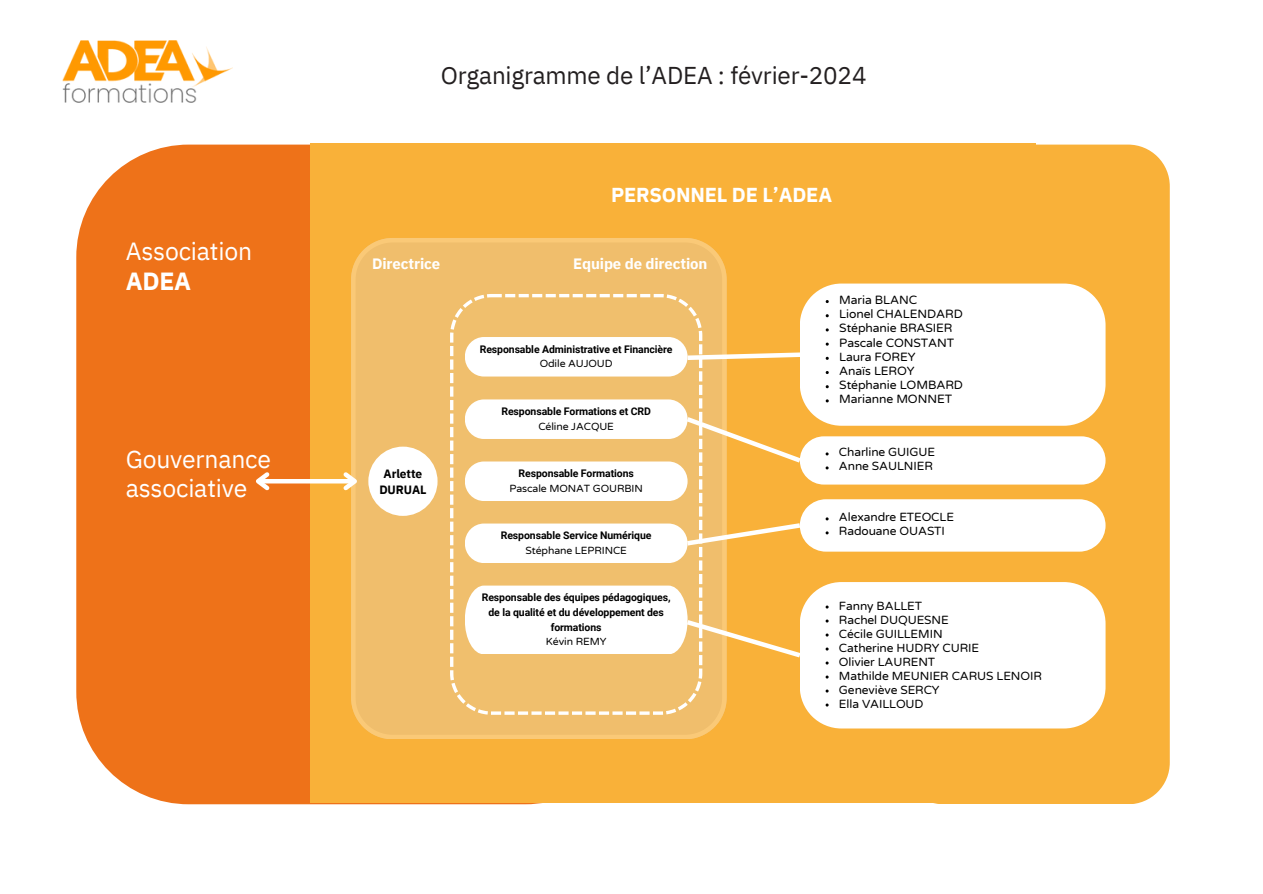
<style>
.page{position:relative;width:1263px;height:894px;background:#fff}
.page>*{position:absolute;margin:0;border:0;box-sizing:border-box;transform-origin:0 0}
.t1{font:24.75px/29.2px "IBM Plex Sans";letter-spacing:-.01em;color:#fff}
.t2{font:24.3px "IBM Plex Sans";letter-spacing:-.01em;color:#231f20}
.t3{font:700 20.1px "IBM Plex Sans";letter-spacing:-.01em;color:#fff}
.t4{font:700 15px "IBM Plex Sans";letter-spacing:-.01em;color:#fff}
.t5{font:12.15px "Varela Round";letter-spacing:-.01em;color:#000}
.t6{font:12px "Varela Round";letter-spacing:-.01em;color:#000}
.t7{font:700 12px/15.8px "IBM Plex Sans";letter-spacing:-.01em;color:#000;text-align:center}
.t8{font:700 10.5px "Roboto";letter-spacing:-.01em;color:#000}
.t9{font:10.5px "Varela Round";letter-spacing:-.01em;color:#000}
.s1{font-weight:700}
</style>
<div class="page">
<div style="left:76px;top:144px;width:562px;height:660px;background:#ee7219;border-radius:112px"></div>
<div style="left:310px;top:143px;width:726px;height:659px;background:#f9b139"></div>
<div style="left:902px;top:144px;width:268px;height:660px;background:#f9b139"></div>
<svg style="left:351px;top:238px;width:376px;height:500px;background:#f0be6b"></svg>
<div style="left:450px;top:294px;width:252px;height:420px;background:#f0bf6d"></div>
<div style="left:800px;top:436px;width:305px;height:48px;background:#fff;border-radius:24px"></div>
<div style="left:368px;top:446px;width:70px;height:69px;background:#fff;border-radius:50%"></div>
<div style="left:465px;top:337px;width:223px;height:39px;background:#fff;border-radius:19px"></div>
<div style="left:465px;top:399px;width:223px;height:40px;background:#fff;border-radius:19px"></div>
<div style="left:465px;top:461px;width:223px;height:40px;background:#fff;border-radius:19px"></div>
<div style="left:465px;top:523px;width:223px;height:40px;background:#fff;border-radius:19px"></div>
<hr style="left:258px;top:479px;width:97px;height:4px;background:#fff">
<svg style="left:256px;top:472px;width:17px;height:19px"></svg>
<svg style="left:339px;top:468px;width:23px;height:26px"></svg>
<svg style="left:682px;top:283px;width:423px;height:186px"></svg>
<svg style="left:682px;top:499px;width:423px;height:52px"></svg>
<svg style="left:465px;top:582px;width:640px;height:146px"></svg>
<img style="left:62px;top:41px;width:170px;height:62px">
<p class="t1" style="left:126px;top:236px;width:128px">Association<br><span class="s1">ADEA</span></p>
<p class="t1" style="left:126px;top:443px;width:147px">Gouvernance associative</p>
<p class="t2" style="left:441px;top:59px;width:427px">Organigramme de l’ADEA : février-2024</p>
<p class="t3" style="left:611px;top:182px;width:223px">PERSONNEL DE L’ADEA</p>
<p class="t4" style="left:372px;top:253px;width:70px">Directrice</p>
<p class="t4" style="left:573px;top:253px;width:136px">Equipe de direction</p>
<p class="t7" style="left:379px;top:465px;width:49px">Arlette<br>DURUAL</p>
<h1 class="t8" style="left:480px;top:343px;width:194px">Responsable Administrative et Financière</h1>
<h2 class="t9" style="left:540px;top:357px;width:75px">Odile AUJOUD</h2>
<h3 class="t8" style="left:501px;top:405px;width:151px">Responsable Formations et CRD</h3>
<h3 class="t9" style="left:538px;top:420px;width:77px">Céline JACQUE</h3>
<h4 class="t8" style="left:519px;top:467px;width:117px">Responsable Formations</h4>
<p class="t9" style="left:509px;top:482px;width:135px">Pascale MONAT GOURBIN</p>
<p class="t8" style="left:501px;top:529px;width:152px">Responsable Service Numérique</p>
<p class="t9" style="left:525px;top:544px;width:103px">Stéphane LEPRINCE</p>
<p class="t8" style="left:482px;top:591px;width:190px">Responsable des équipes pédagogiques,</p>
<p class="t8" style="left:488px;top:606px;width:177px">de la qualité et du développement des</p>
<p class="t8" style="left:551px;top:620px;width:52px">formations</p>
<p class="t9" style="left:546px;top:635px;width:62px">Kévin REMY</p>
<h1 class="t5" style="left:839px;top:293px;width:79px">Maria BLANC</h1>
<h1 class="t5" style="left:839px;top:307px;width:125px">Lionel CHALENDARD</h1>
<p class="t5" style="left:839px;top:321px;width:115px">Stéphanie BRASIER</p>
<p class="t5" style="left:839px;top:335px;width:116px">Pascale CONSTANT</p>
<p class="t5" style="left:839px;top:349px;width:78px">Laura FOREY</p>
<p class="t5" style="left:839px;top:364px;width:77px">Anaïs LEROY</p>
<p class="t5" style="left:839px;top:378px;width:125px">Stéphanie LOMBARD</p>
<p class="t5" style="left:839px;top:392px;width:114px">Marianne MONNET</p>
<p class="t6" style="left:839px;top:445px;width:98px">Charline GUIGUE</p>
<p class="t6" style="left:839px;top:459px;width:95px">Anne SAULNIER</p>
<p class="t6" style="left:839px;top:510px;width:117px">Alexandre ETEOCLE</p>
<p class="t6" style="left:839px;top:524px;width:107px">Radouane OUASTI</p>
<p class="t6" style="left:839px;top:598px;width:85px">Fanny BALLET</p>
<p class="t6" style="left:839px;top:612px;width:111px">Rachel DUQUESNE</p>
<p class="t6" style="left:839px;top:626px;width:105px">Cécile GUILLEMIN</p>
<p class="t6" style="left:839px;top:640px;width:142px">Catherine HUDRY CURIE</p>
<p class="t6" style="left:839px;top:654px;width:98px">Olivier LAURENT</p>
<p class="t6" style="left:839px;top:668px;width:204px">Mathilde MEUNIER CARUS LENOIR</p>
<p class="t6" style="left:839px;top:682px;width:102px">Geneviève SERCY</p>
<p class="t6" style="left:839px;top:696px;width:86px">Ella VAILLOUD</p>
</div>
